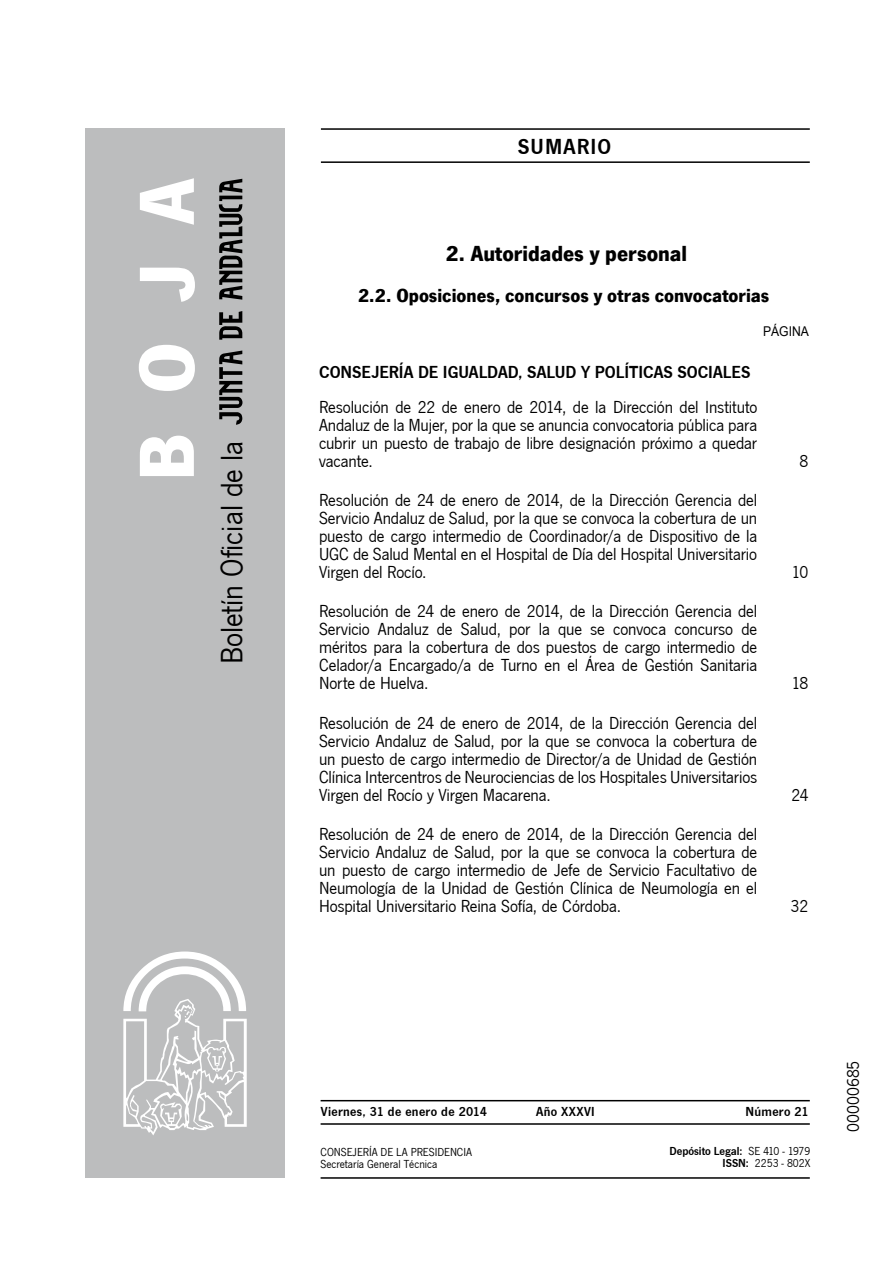
<style>
.page{position:relative;width:893px;height:1263px;background:#fff}
.page>*{position:absolute;margin:0;border:0;box-sizing:border-box;transform-origin:0 0}
.t1{font:700 81px "News Got T";color:#fff}
.t2{font:31.95px "News Got T";color:#000}
.t3{font:700 22.5px "News Got T";color:#000}
.t4{font:600 22.5px "News Got T";letter-spacing:.05em;color:#000}
.t5{font:700 19.5px "News Got T";color:#000}
.t6{font:18px/18px "News Got T";letter-spacing:-.01em;color:#000;text-align:justify}
.t7{font:600 18px "News Got T";color:#000}
.t8{font:600 13.5px "News Got T";letter-spacing:.025em;color:#000}
.t9{font:13.5px "Arial";color:#000;scale:.9 1}
.t10{font:12px/12px "News Got T";color:#000}
.t11{font:600 12px/12px "News Got T";color:#000;text-align:right}
.s1{font-weight:400}
</style>
<div class="page">
<hr style="left:321px;top:128px;width:488px;height:2px;background:#000">
<hr style="left:321px;top:161px;width:488px;height:2px;background:#000">
<div style="left:85px;top:128px;width:200px;height:1050px;background:#bcbdbe"></div>
<svg style="left:219px;top:351px;width:23px;height:74px"></svg>
<svg style="left:219px;top:311px;width:23px;height:29px"></svg>
<svg style="left:219px;top:179px;width:23px;height:121px"></svg>
<svg style="left:123px;top:952px;width:124px;height:183px"></svg>
<hr style="left:320px;top:1100px;width:489px;height:1px;background:#000">
<hr style="left:320px;top:1177px;width:489px;height:2px;background:#000">
<hr style="left:320px;top:1123px;width:489px;height:2px;background:#000">
<h1 class="t1" style="left:119px;top:481px;width:305px;rotate:-90deg">BOJA</h1>
<h2 class="t2" style="left:214px;top:664px;width:225px;rotate:-90deg">Boletín Oficial de la</h2>
<p class="t4" style="left:517px;top:134px;width:95px">SUMARIO</p>
<p class="t3" style="left:446px;top:240px;width:243px">2. Autoridades y personal</p>
<p class="t5" style="left:358px;top:284px;width:413px">2.2. Oposiciones, concursos y otras convocatorias</p>
<p class="t9" style="left:763px;top:323px;width:53px">PÁGINA</p>
<p class="t7" style="left:319px;top:361px;width:151px">Consejería de Igualdad</p>
<p class="t7" style="left:518px;top:361px;width:30px">, Salud</p>
<p class="t7" style="left:581px;top:361px;width:67px">y Políticas</p>
<p class="t7" style="left:677px;top:361px;width:20px">Social</p>
<p class="t7" style="left:731px;top:361px;width:18px">es</p>
<p class="t6" style="left:319px;top:398px;width:439px">Resolución de 22 de enero de 2014, de la Dirección del Instituto Andaluz de la Mujer, por la que se anuncia convocatoria pública para cubrir un puesto de trabajo de libre designación próximo a quedar vacante.</p>
<p class="t6" style="left:799px;top:452px;width:10px">8</p>
<p class="t6" style="left:319px;top:491px;width:440px">Resolución de 24 de enero de 2014, de la Dirección Gerencia del Servicio Andaluz de Salud, por la que se convoca la cobertura de un puesto de cargo intermedio de Coordinador/a de Dispositivo de la UGC de Salud Mental en el Hospital de Día del Hospital Universitario Virgen del Rocío.</p>
<p class="t6" style="left:319px;top:603px;width:439px">Resolución de 24 de enero de 2014, de la Dirección Gerencia del Servicio Andaluz de Salud, por la que se convoca concurso de méritos para la cobertura de dos puestos de cargo intermedio de Celador/a Encargado/a de Turno en el Área de Gestión Sanitaria Norte de Huelva.</p>
<p class="t6" style="left:319px;top:714px;width:439px">Resolución de 24 de enero de 2014, de la Dirección Gerencia del Servicio Andaluz de Salud, por la que se convoca la cobertura de un puesto de cargo intermedio de Director/a de Unidad de Gestión Clínica Intercentros de Neurociencias de los Hospitales Universitarios Virgen del Rocío y Virgen Macarena.</p>
<p class="t6" style="left:319px;top:825px;width:439px">Resolución de 24 de enero de 2014, de la Dirección Gerencia del Servicio Andaluz de Salud, por la que se convoca la cobertura de un puesto de cargo intermedio de Jefe de Servicio Facultativo de Neumología de la Unidad de Gestión Clínica de Neumología en el Hospital Universitario Reina Sofía, de Córdoba.</p>
<p class="t6" style="left:791px;top:563px;width:18px">10</p>
<p class="t6" style="left:791px;top:675px;width:18px">18</p>
<p class="t6" style="left:791px;top:786px;width:18px">24</p>
<p class="t6" style="left:790px;top:897px;width:19px">32</p>
<p class="t8" style="left:321px;top:1104px;width:167px">Viernes, 31 de enero de 2014</p>
<p class="t8" style="left:536px;top:1104px;width:60px">Año XXXVI</p>
<p class="t8" style="left:745px;top:1104px;width:65px">Número 21</p>
<p class="t10" style="left:320px;top:1146px;width:153px">CONSEJERÍA DE LA PRESIDENCIA<br>Secretaría General Técnica</p>
<p class="t11" style="left:669px;top:1145px;width:142px">Depósito Legal: <span class="s1">SE 410 - 1979<br></span>ISSN: <span class="s1">2253 - 802X</span></p>
<p class="t6" style="left:844px;top:1132px;width:72px;rotate:-90deg">00000685</p>
</div>
